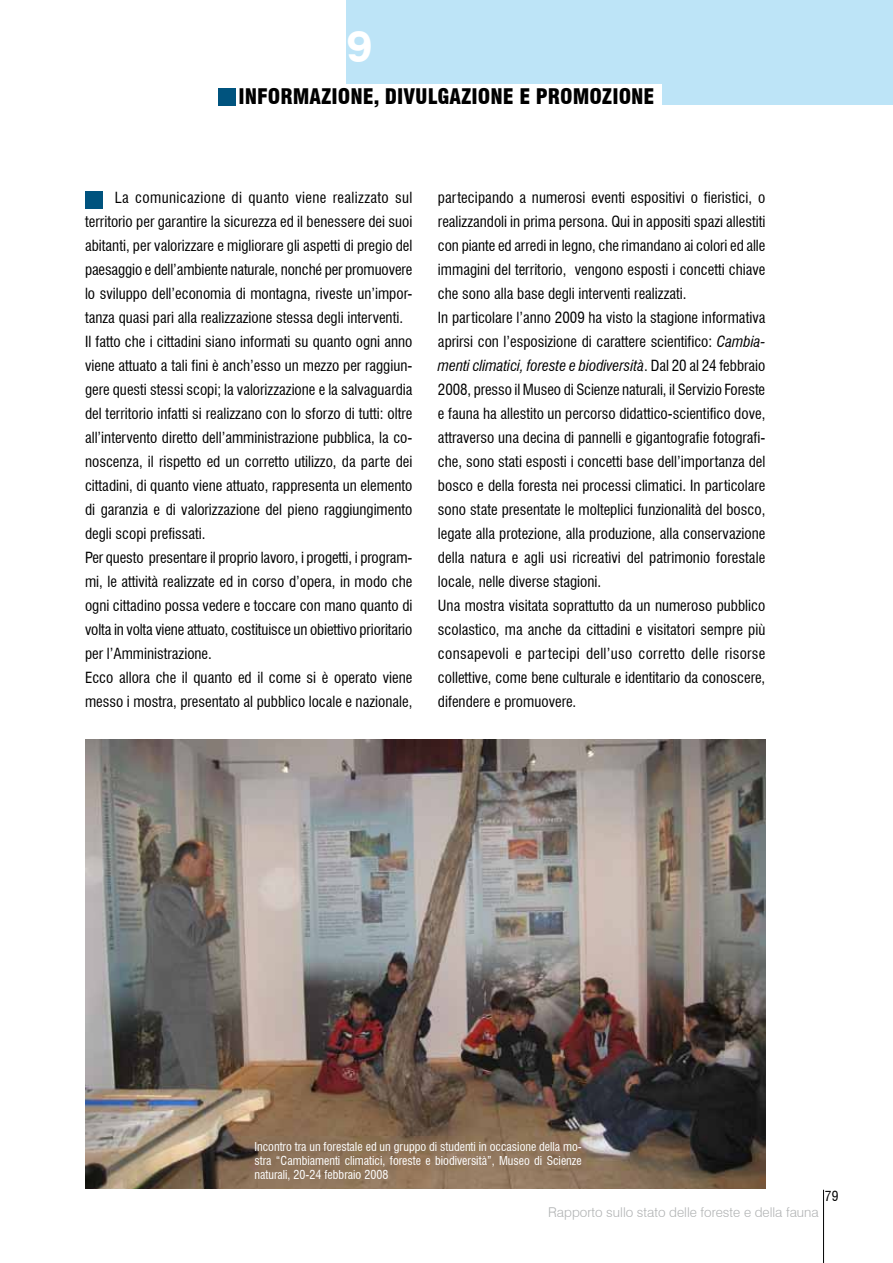
<style>
.page{position:relative;width:893px;height:1263px;background:#fff}
.page>*{position:absolute;margin:0;border:0;box-sizing:border-box;transform-origin:0 0}
.t1{font:700 45px "Swiss 721 BT";color:#fff}
.t2{font:900 condensed 21px "Swiss 721 BT";color:#000}
.t3{font:condensed 15px/24px "Swiss 721 BT";color:#000}
.t4{font:300 13.5px "Swiss 721 BT";color:#b1b3b4}
.t5{font:condensed 13.5px "Swiss 721 BT";color:#000}
.t6{font:condensed 12px/14.4px "Swiss 721 BT";color:#fff;text-align:justify}
.s1{font-style:italic}
</style>
<div class="page">
<hr style="left:823px;top:1190px;width:1px;height:73px;background:#000">
<div style="left:347px;top:0;width:546px;height:104px;background:#bde4f7"></div>
<div style="left:231px;top:85px;width:431px;height:33px;background:#fff"></div>
<div style="left:219px;top:88px;width:17px;height:17px;background:#00537e"></div>
<div style="left:85px;top:191px;width:17px;height:17px;background:#00537e"></div>
<img style="left:85px;top:740px;width:680px;height:448px">
<h1 class="t1" style="left:347px;top:18px;width:27px">9</h1>
<h2 class="t2" style="left:238px;top:84px;width:418px">INFORMAZIONE, DIVULGAZIONE E PROMOZIONE</h2>
<p class="t3" style="left:85px;top:185px;width:329px;text-indent:30px">La comunicazione di quanto viene realizzato sul territorio per garantire la sicurezza ed il benessere dei suoi abitanti, per valorizzare e migliorare gli aspetti di pregio del paesaggio e dell’ambiente naturale, nonché per promuovere lo sviluppo dell’economia di montagna, riveste un’impor&shy;tanza quasi pari alla realizzazione stessa degli interventi.<br>Il fatto che i cittadini siano informati su quanto ogni anno viene attuato a tali fini è anch’esso un mezzo per raggiun&shy;gere questi stessi scopi; la valorizzazione e la salvaguardia del territorio infatti si realizzano con lo sforzo di tutti: oltre all’intervento diretto dell’amministrazione pubblica, la co&shy;noscenza, il rispetto ed un corretto utilizzo, da parte dei cittadini, di quanto viene attuato, rappresenta un elemento di garanzia e di valorizzazione del pieno raggiungimento degli scopi prefissati.<br>Per questo presentare il proprio lavoro, i progetti, i program&shy;mi, le attività realizzate ed in corso d’opera, in modo che ogni cittadino possa vedere e toccare con mano quanto di volta in volta viene attuato, costituisce un obiettivo prioritario per l’Amministrazione.<br>Ecco allora che il quanto ed il come si è operato viene messo i mostra, presentato al pubblico locale e nazionale,</p>
<p class="t3" style="left:438px;top:185px;width:329px">partecipando a numerosi eventi espositivi o fieristici, o realizzandoli in prima persona. Qui in appositi spazi allestiti con piante ed arredi in legno, che rimandano ai colori ed alle immagini del territorio, vengono esposti i concetti chiave che sono alla base degli interventi realizzati.<br>In particolare l’anno 2009 ha visto la stagione informativa aprirsi con l’esposizione di carattere scientifico: <span class="s1">Cambia&shy;menti climatici, foreste e biodiversità</span>. Dal 20 al 24 febbraio 2008, presso il Museo di Scienze naturali, il Servizio Foreste e fauna ha allestito un percorso didattico-scientifico dove, attraverso una decina di pannelli e gigantografie fotografi&shy;che, sono stati esposti i concetti base dell’importanza del bosco e della foresta nei processi climatici. In particolare sono state presentate le molteplici funzionalità del bosco, legate alla protezione, alla produzione, alla conservazione della natura e agli usi ricreativi del patrimonio forestale locale, nelle diverse stagioni.<br>Una mostra visitata soprattutto da un numeroso pubblico scolastico, ma anche da cittadini e visitatori sempre più consapevoli e partecipi dell’uso corretto delle risorse collettive, come bene culturale e identitario da conoscere, difendere e promuovere.</p>
<p class="t6" style="left:254px;top:1139px;width:329px">Incontro tra un forestaIe ed un gruppo di studenti in occasione della mo&shy;stra “Cambiamenti climatici, foreste e biodiversità”, Museo di Scienze naturali, 20-24 febbraio 2008</p>
<p class="t5" style="left:825px;top:1188px;width:15px">79</p>
<p class="t4" style="left:548px;top:1204px;width:272px">Rapporto sullo stato delle foreste e della fauna</p>
</div>
